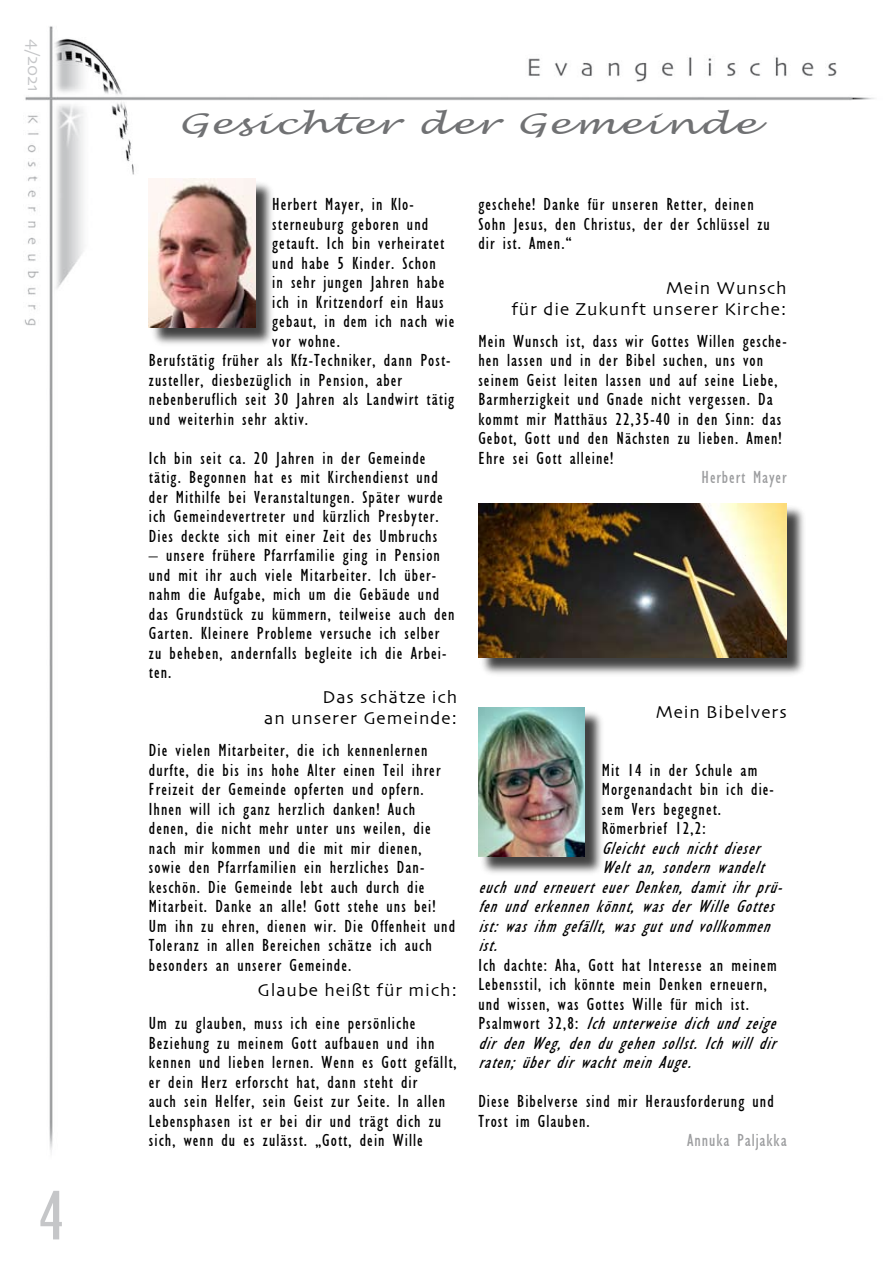
<style>
.page{position:relative;width:893px;height:1263px;background:#fff}
.page>*{position:absolute;margin:0;border:0;box-sizing:border-box;transform-origin:0 0}
.t1{font:italic 28.35px "Lucida Handwriting";letter-spacing:.05em;color:#707173;scale:1.43 1}
.t2{font:condensed 18px/19.5px "Gill Sans";letter-spacing:.06em;color:#000}
.t3{font:italic condensed 18px "Gill Sans";color:#000}
.t4{font:18px/21px "Skia";letter-spacing:.05em;color:#000;text-align:right}
.t5{font:condensed 18px "Gill Sans";letter-spacing:.05em;color:#9c9d9f}
.t6{font:18px "Skia";color:#c5c6c8}
.s1{font-style:italic}
</style>
<div class="page">
<img style="left:24px;top:26px;width:851px;height:1127px">
<div style="left:150px;top:180px;width:126px;height:166px;background:#000;opacity:.75"></div>
<img style="left:149px;top:179px;width:106px;height:148px">
<div style="left:480px;top:709px;width:125px;height:166px;background:#000;opacity:.75"></div>
<img style="left:478px;top:707px;width:107px;height:149px">
<div style="left:480px;top:505px;width:326px;height:173px;background:#000;opacity:.75"></div>
<img style="left:478px;top:503px;width:309px;height:155px">
<p class="t6" style="left:45px;top:39px;width:55px;rotate:90deg">4/2021</p>
<h1 class="t1" style="left:178px;top:106px;width:406px">Gesichter der Gemeinde</h1>
<p class="t2" style="left:272px;top:195px;width:143px">Herbert Mayer, in Klo-</p>
<p class="t2" style="left:272px;top:214px;width:157px">sterneuburg geboren und</p>
<p class="t2" style="left:272px;top:234px;width:174px">getauft. Ich bin verheiratet</p>
<p class="t2" style="left:272px;top:253px;width:165px">und habe 5 Kinder. Schon</p>
<p class="t2" style="left:272px;top:273px;width:174px">in sehr jungen Jahren habe</p>
<p class="t2" style="left:272px;top:292px;width:173px">ich in Kritzendorf ein Haus</p>
<p class="t2" style="left:272px;top:312px;width:184px">gebaut, in dem ich nach wie</p>
<p class="t2" style="left:272px;top:331px;width:69px">vor wohne.</p>
<p class="t2" style="left:149px;top:351px;width:303px">Berufstätig früher als Kfz-Techniker, dann Post-</p>
<p class="t2" style="left:149px;top:370px;width:255px">zusteller, diesbezüglich in Pension, aber</p>
<p class="t2" style="left:149px;top:390px;width:307px">nebenberuflich seit 30 Jahren als Landwirt tätig</p>
<p class="t2" style="left:149px;top:409px;width:161px">und weiterhin sehr aktiv.</p>
<p class="t2" style="left:149px;top:448px;width:296px">Ich bin seit ca. 20 Jahren in der Gemeinde tätig. Begonnen hat es mit Kirchendienst und der Mithilfe bei Veranstaltungen. Später wurde ich Gemeindevertreter und kürzlich Presbyter.<br>Dies deckte sich mit einer Zeit des Umbruchs</p>
<p class="t2" style="left:149px;top:546px;width:307px">– unsere frühere Pfarrfamilie ging in Pension und mit ihr auch viele Mitarbeiter. Ich über&shy;nahm die Aufgabe, mich um die Gebäude und das Grundstück zu kümmern, teilweise auch den Garten. Kleinere Probleme versuche ich selber zu beheben, andernfalls begleite ich die Arbei&shy;ten.</p>
<p class="t4" style="left:264px;top:688px;width:194px">Das schätze ich<br>an unserer Gemeinde:</p>
<p class="t2" style="left:149px;top:741px;width:308px">Die vielen Mitarbeiter, die ich kennenlernen durfte, die bis ins hohe Alter einen Teil ihrer Freizeit der Gemeinde opferten und opfern.<br>Ihnen will ich ganz herzlich danken! Auch denen, die nicht mehr unter uns weilen, die nach mir kommen und die mit mir dienen, sowie den Pfarrfamilien ein herzliches Dan&shy;keschön. Die Gemeinde lebt auch durch die Mitarbeit. Danke an alle! Gott stehe uns bei!<br>Um ihn zu ehren, dienen wir. Die Offenheit und Toleranz in allen Bereichen schätze ich auch besonders an unserer Gemeinde.</p>
<p class="t4" style="left:257px;top:980px;width:201px">Glaube heißt für mich:</p>
<p class="t2" style="left:149px;top:1014px;width:309px">Um zu glauben, muss ich eine persönliche Beziehung zu meinem Gott aufbauen und ihn kennen und lieben lernen. Wenn es Gott gefällt, er dein Herz erforscht hat, dann steht dir<br>auch sein Helfer, sein Geist zur Seite. In allen Lebensphasen ist er bei dir und trägt dich zu sich, wenn du es zulässt. „Gott, dein Wille</p>
<p class="t2" style="left:478px;top:195px;width:293px">geschehe! Danke für unseren Retter, deinen<br>Sohn Jesus, den Christus, der der Schlüssel zu dir ist. Amen.“</p>
<p class="t4" style="left:511px;top:278px;width:277px">Mein Wunsch<br>für die Zukunft unserer Kirche:</p>
<p class="t2" style="left:478px;top:331px;width:310px">Mein Wunsch ist, dass wir Gottes Willen gesche&shy;hen lassen und in der Bibel suchen, uns von seinem Geist leiten lassen und auf seine Liebe, Barmherzigkeit und Gnade nicht vergessen. Da kommt mir Matthäus 22,35-40 in den Sinn: das Gebot, Gott und den Nächsten zu lieben. Amen!<br>Ehre sei Gott alleine!</p>
<p class="t5" style="left:702px;top:467px;width:87px">Herbert Mayer</p>
<p class="t4" style="left:656px;top:703px;width:132px">Mein Bibelvers</p>
<p class="t2" style="left:602px;top:760px;width:174px">Mit 14 in der Schule am<br>Morgenandacht bin ich die&shy;sem Vers begegnet.<br>Römerbrief 12,2:</p>
<p class="t3" style="left:602px;top:838px;width:166px">Gleichteuchnichtdieser</p>
<p class="t3" style="left:602px;top:857px;width:170px">Weltan,sondernwandelt</p>
<p class="t3" style="left:478px;top:877px;width:312px">euchunderneuerteuerDenken,damitihrprü-</p>
<p class="t3" style="left:478px;top:896px;width:304px">fenunderkennenkönnt,wasderWilleGottes</p>
<p class="t3" style="left:478px;top:916px;width:300px">ist:wasihmgefällt,wasgutundvollkommen</p>
<p class="t3" style="left:478px;top:935px;width:27px">ist.</p>
<p class="t2" style="left:478px;top:955px;width:306px">Ich dachte: Aha, Gott hat Interesse an meinem Lebensstil, ich könnte mein Denken erneuern, und wissen, was Gottes Wille für mich ist.<br>P s a l m w o r t 3 2 , 8 : <span class="s1">Ichunterweisedichundzeige dirdenWeg,dendugehensollst.Ichwilldir raten;überdirwachtmeinAuge.</span></p>
<p class="t2" style="left:478px;top:1092px;width:297px">Diese Bibelverse sind mir Herausforderung und<br>Trost im Glauben.</p>
<p class="t5" style="left:687px;top:1130px;width:101px">Annuka Paljakka</p>
</div>
